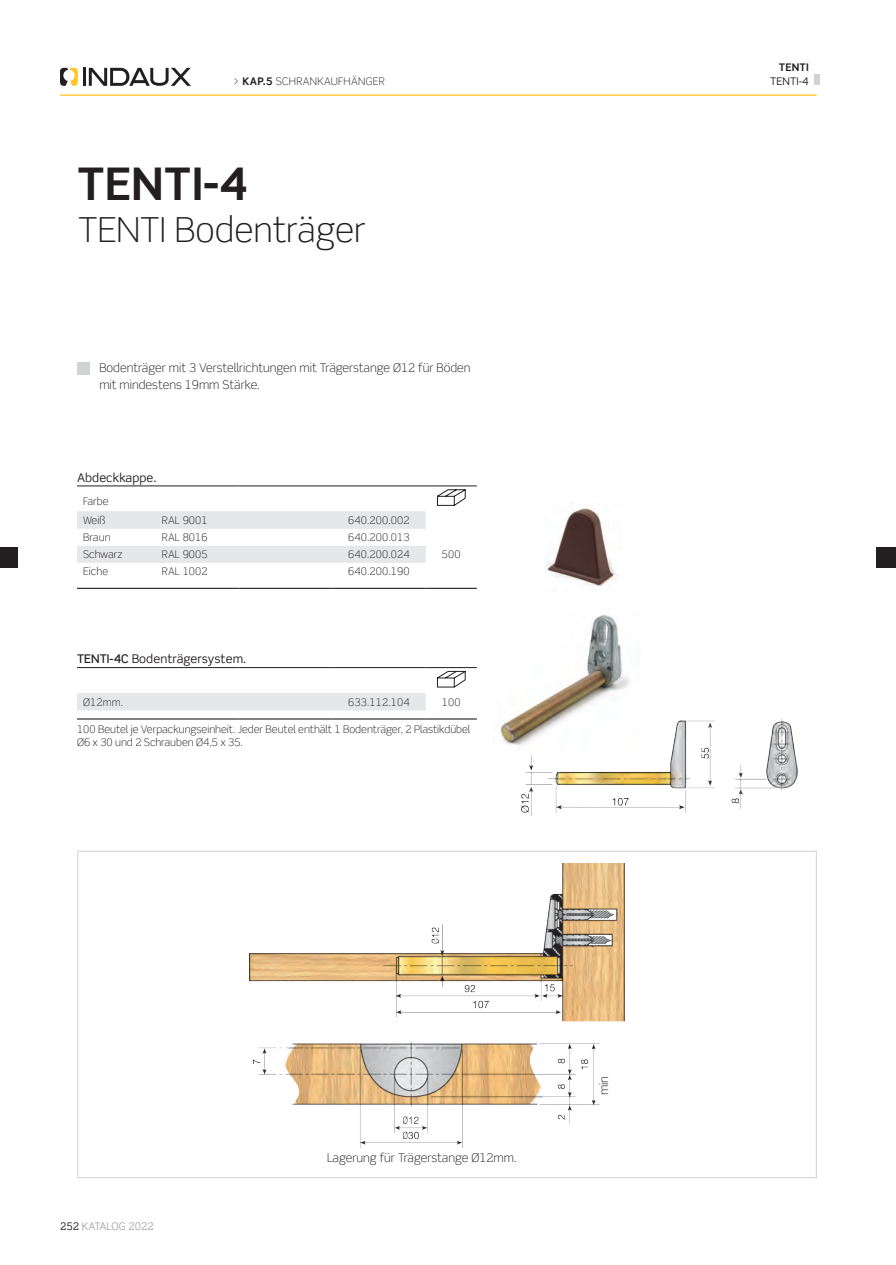
<style>
.page{position:relative;width:896px;height:1265px;background:#fff}
.page>*{position:absolute;margin:0;border:0;box-sizing:border-box;transform-origin:0 0}
.Portada_titulo{font:700 45px "Scene Pro";color:#231f20}
.ind__TITULO_2{font:300 34.5px "Scene Pro";color:#231f20}
.descripción{font:300 12px/16.5px "Scene Pro";color:#231f20}
.tabl__TITULO{font:12px "Scene Pro";letter-spacing:.005em;color:#231f20}
.tabl__texto{font:300 10.5px "Scene Pro";letter-spacing:.01em;color:#231f20}
.notas{font:300 10.5px/13.5px "Scene Pro";color:#231f20}
.notas-2{font:300 10.5px "Scene Pro";letter-spacing:.03em;color:#231f20}
.t1{font:10.5px "Scene Pro";color:#a8a9ad}
.cab__TITULU_1{font:10.5px "Scene Pro";letter-spacing:.01em;color:#231f20}
.cab__TITULU_1-2{font:700 10.5px "Scene Pro";letter-spacing:.01em;color:#231f20}
.s1{font-weight:700}
.s2{font-weight:500}
.s3{color:#231f20}
</style>
<div class="page">
<hr style="left:60px;top:95px;width:756px;height:1px;background:#fec210">
<svg style="left:60px;top:68px;width:18px;height:18px"></svg>
<hr style="left:83px;top:68px;width:3px;height:18px;background:#231f20">
<svg style="left:89px;top:68px;width:102px;height:18px"></svg>
<div style="left:814px;top:75px;width:5px;height:10px;background:#d1d2d4"></div>
<svg style="left:77px;top:513px;width:349px;height:50px"></svg>
<hr style="left:77px;top:485px;width:162px;height:1px;background:#231f20">
<hr style="left:239px;top:485px;width:93px;height:1px;background:#231f20">
<hr style="left:332px;top:485px;width:94px;height:1px;background:#231f20">
<hr style="left:426px;top:485px;width:51px;height:1px;background:#231f20">
<hr style="left:77px;top:512px;width:162px;height:1px;background:#e6e7e9">
<hr style="left:239px;top:512px;width:93px;height:1px;background:#e6e7e9">
<hr style="left:332px;top:512px;width:94px;height:1px;background:#e6e7e9">
<hr style="left:77px;top:588px;width:162px;height:1px;background:#231f20">
<hr style="left:239px;top:588px;width:93px;height:1px;background:#231f20">
<hr style="left:332px;top:588px;width:94px;height:1px;background:#231f20">
<hr style="left:426px;top:588px;width:51px;height:1px;background:#231f20">
<svg style="left:437px;top:489px;width:28px;height:17px"></svg>
<div style="left:77px;top:694px;width:349px;height:16px;background:#e6e7e9"></div>
<hr style="left:77px;top:667px;width:162px;height:1px;background:#231f20">
<hr style="left:239px;top:667px;width:93px;height:1px;background:#231f20">
<hr style="left:332px;top:667px;width:94px;height:1px;background:#231f20">
<hr style="left:426px;top:667px;width:51px;height:1px;background:#231f20">
<hr style="left:77px;top:718px;width:162px;height:1px;background:#231f20">
<hr style="left:239px;top:718px;width:93px;height:1px;background:#231f20">
<hr style="left:332px;top:718px;width:94px;height:1px;background:#231f20">
<hr style="left:426px;top:718px;width:51px;height:1px;background:#231f20">
<hr style="left:77px;top:693px;width:162px;height:1px;background:#e6e7e9">
<hr style="left:239px;top:693px;width:93px;height:1px;background:#e6e7e9">
<hr style="left:332px;top:693px;width:94px;height:1px;background:#e6e7e9">
<svg style="left:437px;top:671px;width:28px;height:16px"></svg>
<img style="left:249px;top:864px;width:376px;height:158px">
<img style="left:521px;top:718px;width:276px;height:97px">
<img style="left:253px;top:1005px;width:347px;height:143px">
<img style="left:545px;top:508px;width:74px;height:79px">
<img style="left:500px;top:614px;width:140px;height:137px">
<div style="left:77px;top:362px;width:13px;height:13px;background:#d1d2d4"></div>
<div style="left:876px;top:547px;width:20px;height:21px;background:#231f20"></div>
<div style="left:0;top:547px;width:18px;height:21px;background:#231f20"></div>
<p class="notas-2" style="left:233px;top:75px;width:153px">&gt; <span class="s1">KAP.5</span> SCHRANKAUFHÄNGER</p>
<p class="Portada_titulo" style="left:77px;top:156px;width:172px">TENTI-4</p>
<p class="ind__TITULO_2" style="left:78px;top:209px;width:289px">TENTI Bodenträger</p>
<p class="descripción" style="left:99px;top:360px;width:373px">Bodenträger mit 3 Verstellrichtungen mit Trägerstange Ø12 für Böden mit mindestens 19mm Stärke.</p>
<p class="tabl__TITULO" style="left:77px;top:470px;width:81px">Abdeckkappe.</p>
<p class="tabl__texto" style="left:83px;top:495px;width:27px">Farbe</p>
<p class="tabl__texto" style="left:83px;top:514px;width:24px">Weiß</p>
<p class="tabl__texto" style="left:83px;top:531px;width:29px">Braun</p>
<p class="tabl__texto" style="left:83px;top:548px;width:41px">Schwarz</p>
<p class="tabl__texto" style="left:83px;top:565px;width:27px">Eiche</p>
<p class="tabl__texto" style="left:162px;top:514px;width:47px">RAL 9001</p>
<p class="tabl__texto" style="left:348px;top:514px;width:63px">640.200.002</p>
<p class="tabl__texto" style="left:162px;top:531px;width:47px">RAL 8016</p>
<p class="tabl__texto" style="left:348px;top:531px;width:63px">640.200.013</p>
<p class="tabl__texto" style="left:162px;top:548px;width:47px">RAL 9005</p>
<p class="tabl__texto" style="left:348px;top:548px;width:63px">640.200.024</p>
<p class="tabl__texto" style="left:442px;top:548px;width:20px">500</p>
<p class="tabl__texto" style="left:162px;top:565px;width:47px">RAL 1002</p>
<p class="tabl__texto" style="left:348px;top:565px;width:63px">640.200.190</p>
<p class="tabl__TITULO" style="left:77px;top:651px;width:171px"><span class="s2">TENTI-4C</span> Bodenträgersystem.</p>
<p class="tabl__texto" style="left:83px;top:696px;width:42px">Ø12mm.</p>
<p class="tabl__texto" style="left:348px;top:696px;width:63px">633.112.104</p>
<p class="tabl__texto" style="left:442px;top:696px;width:20px">100</p>
<p class="notas" style="left:77px;top:722px;width:395px">100 Beutel je Verpackungseinheit. Jeder Beutel enthält 1 Bodenträger, 2 Plastikdübel<br>Ø6 x 30 und 2 Schrauben Ø4,5 x 35.</p>
<p class="t1" style="left:60px;top:1219px;width:95px"><span class="s3">252</span> KATALOG 2022</p>
<p class="descripción" style="left:327px;top:1150px;width:191px">Lagerung für Trägerstange Ø12mm.</p>
<p class="descripción" style="left:596px;top:1095px;width:21px;rotate:-90deg">min</p>
<p class="cab__TITULU_1-2" style="left:779px;top:61px;width:31px">TENTI</p>
<p class="cab__TITULU_1" style="left:770px;top:75px;width:40px">TENTI-4</p>
</div>
